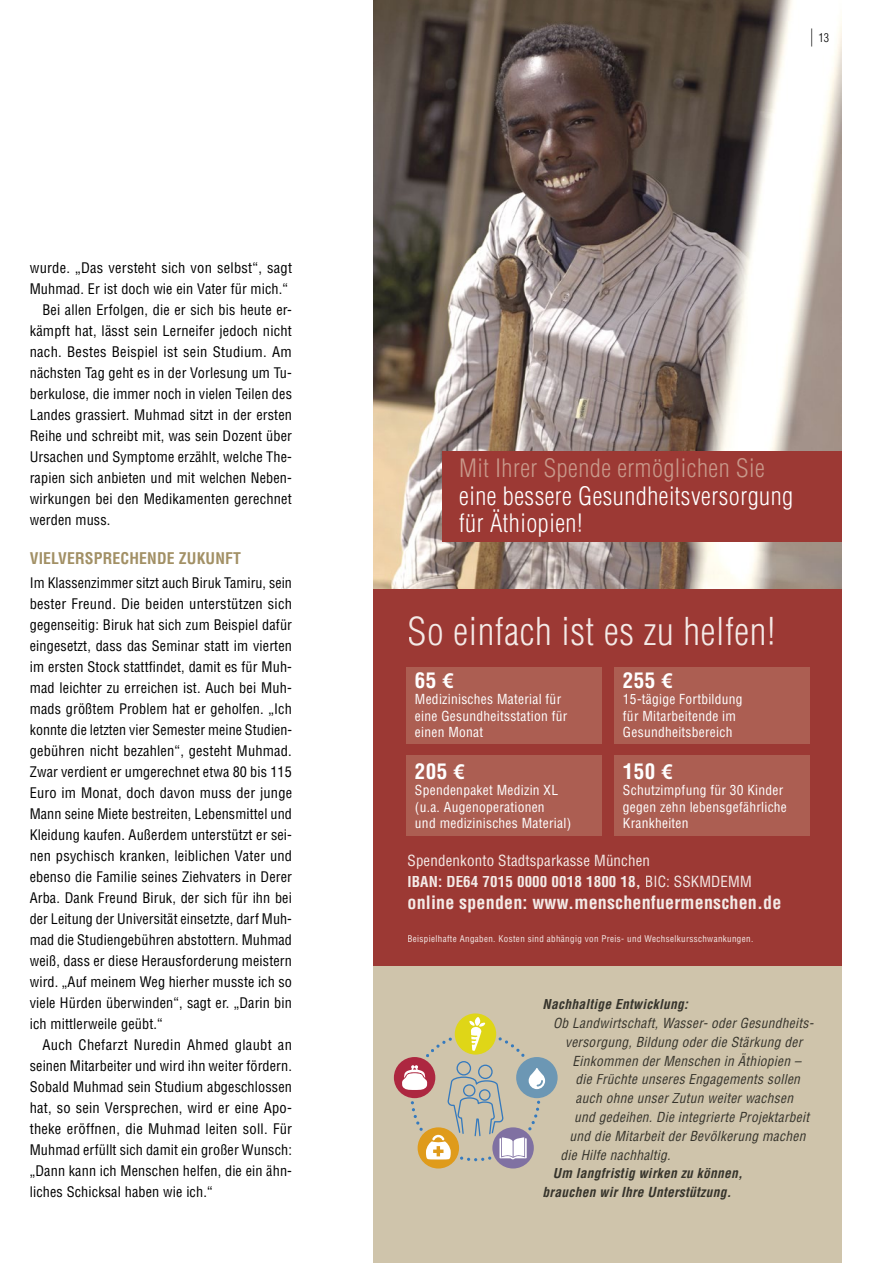
<style>
.page{position:relative;width:893px;height:1263px;background:#fff}
.page>*{position:absolute;margin:0;border:0;box-sizing:border-box;transform-origin:0 0}
.t1{font:300 condensed 37.5px "Helvetica";letter-spacing:.02em;color:#f4eae7}
.t2{font:300 condensed 24.75px/27.3px "Helvetica";letter-spacing:.02em;color:#fff}
.t3{font:300 condensed 24.75px "Helvetica";letter-spacing:.02em;color:#c8988a}
.t4{font:700 condensed 21px "Helvetica";letter-spacing:.02em;color:#fff}
.t5{font:700 condensed 18px "Helvetica";letter-spacing:.01em;color:#f4eae7}
.t6{font:700 condensed 15.75px "Helvetica";letter-spacing:.01em;color:#a29065}
.t7{font:condensed 15px/21.8px "Helvetica";letter-spacing:.01em;color:#f4eae7}
.t8{font:condensed 14.25px/21px "Helvetica";letter-spacing:.01em;color:#000;text-align:justify}
.t9{font:italic condensed 13.5px "Helvetica";letter-spacing:.02em;color:#36342c}
.t10{font:condensed 13.5px/16.5px "Helvetica";letter-spacing:.02em;color:#fff}
.t11{font:italic 700 condensed 13.5px/18.8px "Helvetica";letter-spacing:.02em;color:#36342c}
.t12{font:300 condensed 12px "Helvetica";color:#000}
.t13{font:condensed 9px "Helvetica";letter-spacing:.04em;color:#f4eae7}
.s1{font-size:18px}
.s2{font-family:"Linotype Euro Font Ato F";font-weight:400;font-stretch:normal}
.s3{font-weight:700}
</style>
<div class="page">
<div style="left:373px;top:583px;width:469px;height:383px;background:#9c3934"></div>
<img style="left:373px;top:0;width:469px;height:588px">
<div style="left:442px;top:451px;width:400px;height:90px;background:#9c3934"></div>
<div style="left:406px;top:667px;width:196px;height:77px;background:#ac5e52"></div>
<div style="left:406px;top:755px;width:196px;height:81px;background:#ac5e52"></div>
<div style="left:614px;top:667px;width:196px;height:77px;background:#ac5e52"></div>
<div style="left:614px;top:755px;width:196px;height:81px;background:#ac5e52"></div>
<div style="left:373px;top:966px;width:469px;height:297px;background:#cfc4ab"></div>
<div style="left:394px;top:1057px;width:41px;height:41px;background:#ad2740;border-radius:50%"></div>
<div style="left:492px;top:1127px;width:42px;height:41px;background:#8071a2;border-radius:50%"></div>
<svg style="left:455px;top:1013px;width:41px;height:41px"></svg>
<div style="left:516px;top:1057px;width:42px;height:41px;background:#6c97b4;border-radius:50%"></div>
<div style="left:418px;top:1127px;width:41px;height:41px;background:#df9b1b;border-radius:50%"></div>
<svg style="left:402px;top:1017px;width:143px;height:144px"></svg>
<p class="t8" style="left:30px;top:257px;width:264px">wurde. „Das versteht sich von selbst“, sagt</p>
<p class="t8" style="left:30px;top:278px;width:260px">Muhmad. Er ist doch wie ein Vater für mich.“</p>
<p class="t8" style="left:43px;top:299px;width:251px">Bei allen Erfolgen, die er sich bis heute er-</p>
<p class="t8" style="left:30px;top:320px;width:263px">kämpft hat, lässt sein Lerneifer jedoch nicht</p>
<p class="t8" style="left:30px;top:341px;width:264px">nach. Bestes Beispiel ist sein Studium. Am</p>
<p class="t8" style="left:30px;top:362px;width:264px">nächsten Tag geht es in der Vorlesung um Tu-</p>
<p class="t8" style="left:30px;top:383px;width:264px">berkulose, die immer noch in vielen Teilen des</p>
<p class="t8" style="left:30px;top:404px;width:264px">Landes grassiert. Muhmad sitzt in der ersten</p>
<p class="t8" style="left:30px;top:425px;width:264px">Reihe und schreibt mit, was sein Dozent über</p>
<p class="t8" style="left:30px;top:446px;width:264px">Ursachen und Symptome erzählt, welche The-</p>
<p class="t8" style="left:30px;top:467px;width:264px">rapien sich anbieten und mit welchen Neben-</p>
<p class="t8" style="left:30px;top:488px;width:264px">wirkungen bei den Medikamenten gerechnet</p>
<p class="t8" style="left:30px;top:509px;width:82px">werden muss.</p>
<p class="t6" style="left:30px;top:548px;width:213px">VIELVERSPRECHENDE ZUKUNFT</p>
<p class="t8" style="left:30px;top:572px;width:264px">Im Klassenzimmer sitzt auch Biruk Tamiru, sein bester Freund. Die beiden unterstützen sich gegenseitig: Biruk hat sich zum Beispiel dafür eingesetzt, dass das Seminar statt im vierten im ersten Stock stattfindet, damit es für Muh&shy;mad leichter zu erreichen ist. Auch bei Muh&shy;mads größtem Problem hat er geholfen. „Ich konnte die letzten vier Semester meine Studien&shy;gebühren nicht bezahlen“, gesteht Muhmad.<br>Zwar verdient er umgerechnet etwa 80 bis 115<br>Euro im Monat, doch davon muss der junge Mann seine Miete bestreiten, Lebensmittel und Kleidung kaufen. Außerdem unterstützt er sei&shy;nen psychisch kranken, leiblichen Vater und ebenso die Familie seines Ziehvaters in Derer Arba. Dank Freund Biruk, der sich für ihn bei der Leitung der Universität einsetzte, darf Muh&shy;mad die Studiengebühren abstottern. Muhmad weiß, dass er diese Herausforderung meistern wird. „Auf meinem Weg hierher musste ich so viele Hürden überwinden“, sagt er. „Darin bin ich mittlerweile geübt.“</p>
<p class="t8" style="left:30px;top:1034px;width:264px;text-indent:13px">Auch Chefarzt Nuredin Ahmed glaubt an seinen Mitarbeiter und wird ihn weiter fördern.<br>Sobald Muhmad sein Studium abgeschlossen hat, so sein Versprechen, wird er eine Apo&shy;theke eröffnen, die Muhmad leiten soll. Für Muhmad erfüllt sich damit ein großer Wunsch: „Dann kann ich Menschen helfen, die ein ähn&shy;liches Schicksal haben wie ich.“</p>
<p class="t12" style="left:810px;top:30px;width:20px"><span class="s1">|</span> 13</p>
<h2 class="t3" style="left:459px;top:453px;width:307px">Mit Ihrer Spende ermöglichen Sie</h2>
<h2 class="t2" style="left:459px;top:482px;width:335px">eine bessere Gesundheitsversorgung für Äthiopien!</h2>
<h1 class="t1" style="left:407px;top:608px;width:369px">So einfach ist es zu helfen!</h1>
<h3 class="t4" style="left:415px;top:667px;width:40px">65 <span class="s2">W</span></h3>
<p class="t10" style="left:415px;top:691px;width:154px">Medizinisches Material für eine Gesundheitsstation für einen Monat</p>
<h3 class="t4" style="left:415px;top:758px;width:51px">205 <span class="s2">W</span></h3>
<p class="t10" style="left:415px;top:782px;width:158px">Spendenpaket Medizin XL (u.a. Augenoperationen<br>und medizinisches Material)</p>
<h3 class="t4" style="left:623px;top:667px;width:51px">255 <span class="s2">W</span></h3>
<p class="t10" style="left:623px;top:691px;width:121px">15-tägige Fortbildung für Mitarbeitende im<br>Gesundheitsbereich</p>
<h3 class="t4" style="left:623px;top:758px;width:51px">150 <span class="s2">W</span></h3>
<p class="t10" style="left:623px;top:782px;width:165px">Schutzimpfung für 30 Kinder gegen zehn lebensgefährliche<br>Krankheiten</p>
<p class="t7" style="left:407px;top:849px;width:346px">Spendenkonto Stadtsparkasse München<br><span class="s3">IBAN: DE64 7015 0000 0018 1800 18,</span> BIC: SSKMDEMM</p>
<p class="t5" style="left:407px;top:891px;width:375px">online spenden: www.menschenfuermenschen.de</p>
<p class="t13" style="left:407px;top:933px;width:347px">Beispielhafte Angaben. Kosten sind abhängig von Preis- und Wechselkursschwankungen.</p>
<p class="t11" style="left:543px;top:995px;width:147px">Nachhaltige Entwicklung:</p>
<p class="t9" style="left:553px;top:1015px;width:262px">Ob Landwirtschaft, Wasser- oder Gesundheits-</p>
<p class="t9" style="left:565px;top:1033px;width:239px">versorgung, Bildung oder die Stärkung der</p>
<p class="t9" style="left:573px;top:1052px;width:230px">Einkommen der Menschen in Äthiopien –</p>
<p class="t9" style="left:576px;top:1071px;width:226px">die Früchte unseres Engagements sollen</p>
<p class="t9" style="left:576px;top:1090px;width:219px">auch ohne unser Zutun weiter wachsen</p>
<p class="t9" style="left:574px;top:1108px;width:237px">und gedeihen. Die integrierte Projektarbeit</p>
<p class="t9" style="left:570px;top:1127px;width:237px">und die Mitarbeit der Bevölkerung machen</p>
<p class="t9" style="left:561px;top:1146px;width:111px">die Hilfe nachhaltig.</p>
<p class="t11" style="left:543px;top:1164px;width:202px;text-indent:10px">Um langfristig wirken zu können, brauchen wir Ihre Unterstützung.</p>
</div>
